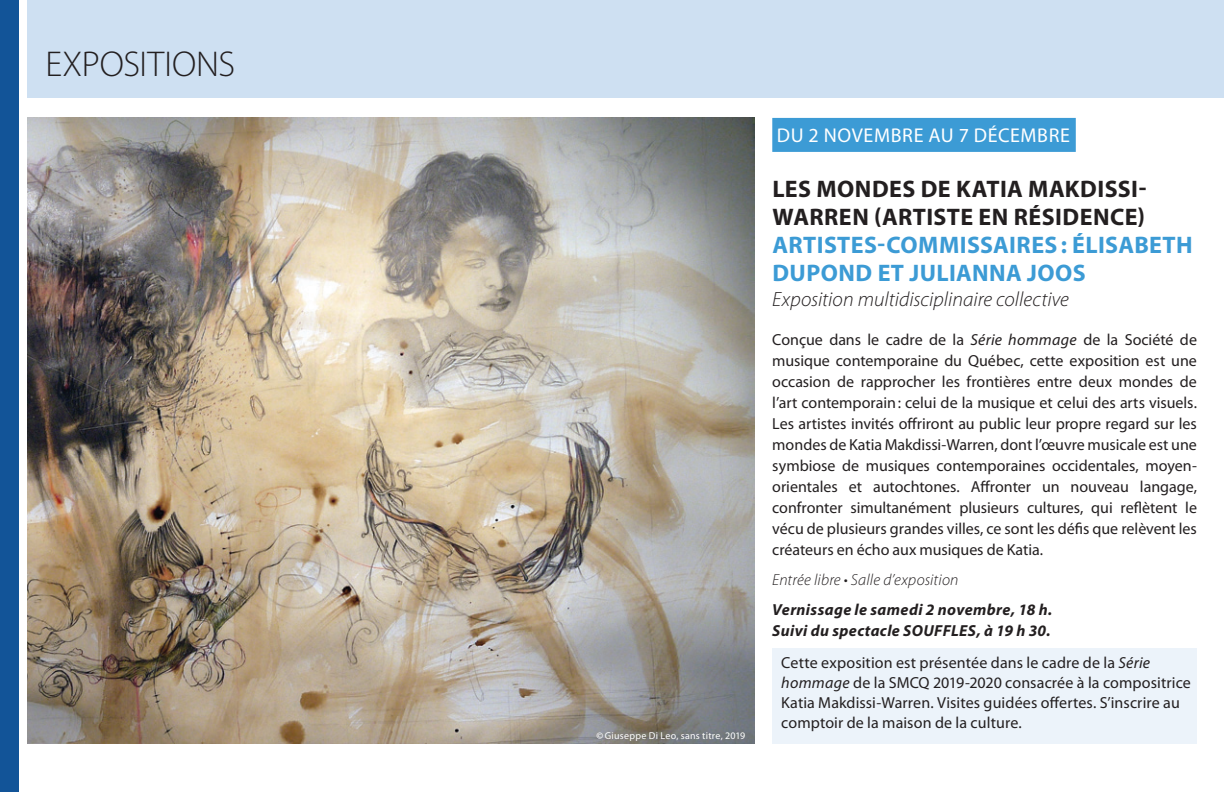
<style>
.page{position:relative;width:1224px;height:792px;background:#fff}
.page>*{position:absolute;margin:0;border:0;box-sizing:border-box;transform-origin:0 0}
.t1{font:300 36px "Myriad Pro";color:#231f20}
.t2{font:700 24px/28px "Myriad Pro";letter-spacing:.02em;color:#231f20}
.t3{font:700 24px/28px "Myriad Pro";letter-spacing:.015em;color:#3c9bd5}
.t4{font:italic 300 20.6px "Myriad Pro";color:#231f20}
.t5{font:20px "Myriad Pro";letter-spacing:.035em;color:#fff}
.t6{font:16px/21px "Myriad Pro";letter-spacing:.005em;color:#231f20;text-align:justify}
.t7{font:italic 700 16px/21px "Myriad Pro";letter-spacing:.025em;color:#231f20}
.t8{font:italic 300 16px "Myriad Pro";letter-spacing:.01em;color:#231f20}
.t9{font:10px "Myriad Pro";letter-spacing:.025em;color:#fff}
.s1{font-weight:600}
.s2{font-style:italic}
</style>
<div class="page">
<div style="left:772px;top:648px;width:425px;height:95px;background:#ecf3fa"></div>
<div style="left:0;top:0;width:19px;height:792px;background:#125498"></div>
<div style="left:772px;top:118px;width:304px;height:34px;background:#3c9bd5"></div>
<img style="left:27px;top:117px;width:727px;height:626px">
<div style="left:27px;top:0;width:1197px;height:98px;background:#cee0f2"></div>
<h1 class="t1" style="left:45px;top:42px;width:191px">EXPOSITIONS</h1>
<p class="t9" style="left:597px;top:730px;width:150px"><span class="s1">©</span>Giuseppe Di Leo, sans titre, 2019</p>
<p class="t5" style="left:777px;top:123px;width:295px">DU 2 NOVEMBRE AU 7 DÉCEMBRE</p>
<h2 class="t2" style="left:773px;top:175px;width:376px">LES MONDES DE KATIA MAKDISSI-<br>WARREN (ARTISTE EN RÉSIDENCE)</h2>
<h2 class="t3" style="left:773px;top:231px;width:422px">ARTISTES-COMMISSAIRES : ÉLISABETH<br>DUPOND ET JULIANNA JOOS</h2>
<p class="t4" style="left:772px;top:287px;width:298px">Exposition multidisciplinaire collective</p>
<p class="t6" style="left:772px;top:329px;width:426px">Conçue dans le cadre de la <span class="s2">Série hommage</span> de la Société de musique contemporaine du Québec, cette exposition est une occasion de rapprocher les frontières entre deux mondes de l’art contemporain: celui de la musique et celui des arts visuels.<br>Les artistes invités offriront au public leur propre regard sur les mondes de Katia Makdissi-Warren, dont l’œuvre musicale est une symbiose de musiques contemporaines occidentales, moyen&shy;orientales et autochtones. Affronter un nouveau langage, confronter simultanément plusieurs cultures, qui reflètent le vécu de plusieurs grandes villes, ce sont les défis que relèvent les créateurs en écho aux musiques de Katia.</p>
<p class="t8" style="left:772px;top:570px;width:188px">Entrée libre • Salle d’exposition</p>
<p class="t7" style="left:772px;top:599px;width:282px">Vernissage le samedi 2 novembre, 18 h.<br>Suivi du spectacle SOUFFLES, à 19 h 30.</p>
<p class="t6" style="left:781px;top:653px;width:411px;line-height:20px;text-align:left">Cette exposition est présentée dans le cadre de la <span class="s2">Série hommage</span> de la SMCQ 2019-2020 consacrée à la compositrice Katia Makdissi-Warren. Visites guidées offertes. S’inscrire au comptoir de la maison de la culture.</p>
</div>
